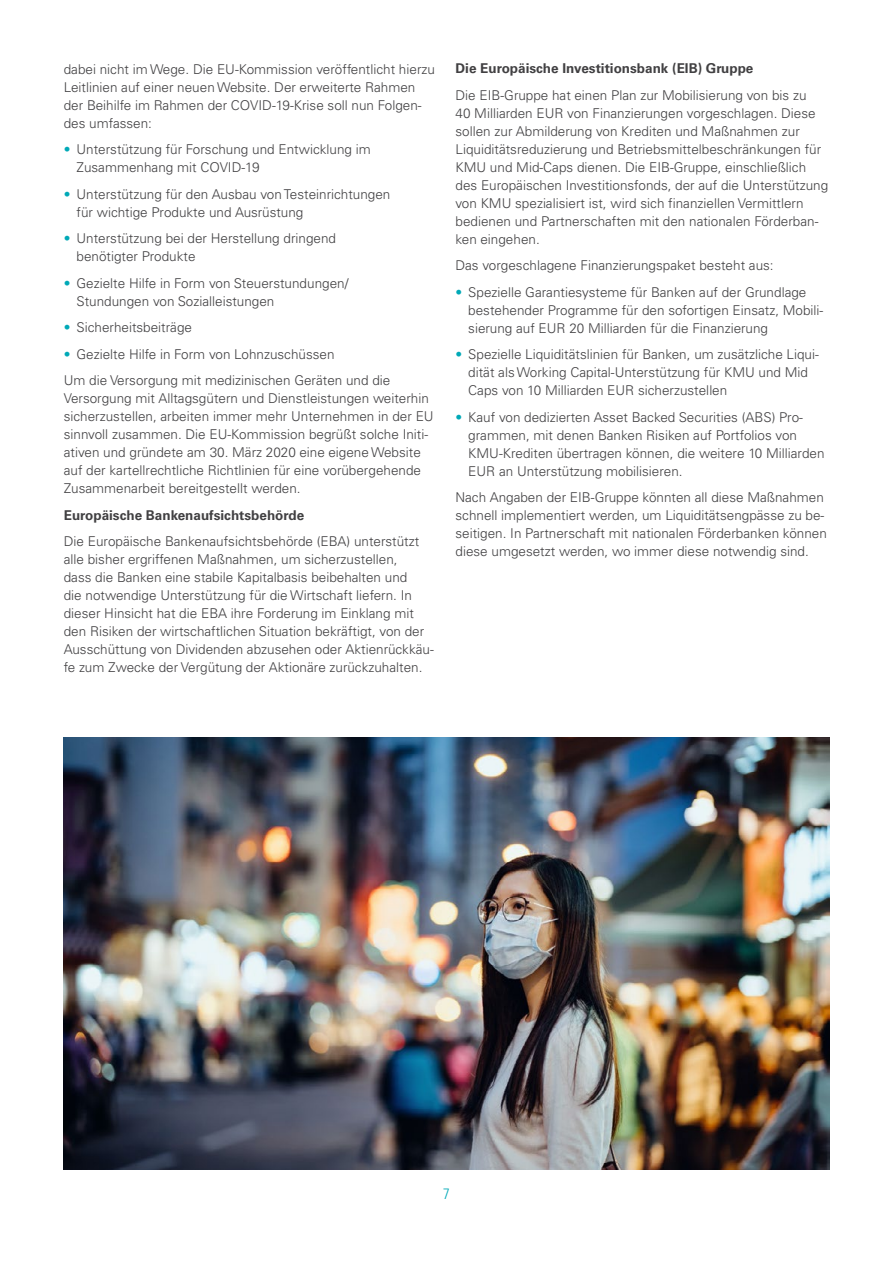
<style>
.page{position:relative;width:893px;height:1263px;background:#fff}
.page>*{position:absolute;margin:0;border:0;box-sizing:border-box;transform-origin:0 0}
.t1{font:15px "Univers LTCYR 47 Light Cond";color:#00a9b7}
.t2{font:300 13.5px/18px "Univers LTCYR 45";color:#414042}
.t3{font:700 13.5px "Univers LTCYR 65";color:#414042}
.s1{color:#00a9b7}
</style>
<div class="page">
<img style="left:64px;top:738px;width:765px;height:431px">
<p class="t2" style="left:64px;top:59px;width:373px">dabei nicht im Wege. Die EU-Kommission veröffentlicht hierzu Leitlinien auf einer neuen Website. Der erweiterte Rahmen der Beihilfe im Rahmen der COVID-19-Krise soll nun Folgen&shy;des umfassen:</p>
<p class="t2" style="left:77px;top:140px;width:296px;text-indent:-13px"><span class="s1">•</span> Unterstützung für Forschung und Entwicklung im<br>Zusammenhang mit COVID-19</p>
<p class="t2" style="left:77px;top:184px;width:315px;text-indent:-13px"><span class="s1">•</span> Unterstützung für den Ausbau von Testeinrichtungen für wichtige Produkte und Ausrüstung</p>
<p class="t2" style="left:77px;top:229px;width:261px;text-indent:-13px"><span class="s1">•</span> Unterstützung bei der Herstellung dringend benötigter Produkte</p>
<p class="t2" style="left:77px;top:273px;width:273px;text-indent:-13px"><span class="s1">•</span> Gezielte Hilfe in Form von Steuerstundungen/<br>Stundungen von Sozialleistungen</p>
<p class="t2" style="left:64px;top:318px;width:130px"><span class="s1">•</span> Sicherheitsbeiträge</p>
<p class="t2" style="left:64px;top:340px;width:328px;line-height:26.5px"><span class="s1">•</span> Gezielte Hilfe in Form von Lohnzuschüssen<br>Um die Versorgung mit medizinischen Geräten und die</p>
<p class="t2" style="left:64px;top:389px;width:371px">Versorgung mit Alltagsgütern und Dienstleistungen weiterhin sicherzustellen, arbeiten immer mehr Unternehmen in der EU sinnvoll zusammen. Die EU-Kommission begrüßt solche Initi&shy;ativen und gründete am 30. März 2020 eine eigene Website auf der kartellrechtliche Richtlinien für eine vorübergehende Zusammenarbeit bereitgestellt werden.</p>
<p class="t3" style="left:64px;top:505px;width:242px">Europäische Bankenaufsichtsbehörde</p>
<p class="t2" style="left:64px;top:532px;width:371px">Die Europäische Bankenaufsichtsbehörde (EBA) unterstützt alle bisher ergriffenen Maßnahmen, um sicherzustellen,<br>dass die Banken eine stabile Kapitalbasis beibehalten und<br>die notwendige Unterstützung für die Wirtschaft liefern. In dieser Hinsicht hat die EBA ihre Forderung im Einklang mit den Risiken der wirtschaftlichen Situation bekräftigt, von der Ausschüttung von Dividenden abzusehen oder Aktienrückkäu&shy;fe zum Zwecke der Vergütung der Aktionäre zurückzuhalten.</p>
<p class="t3" style="left:455px;top:59px;width:299px">Die Europäische Investitionsbank (EIB) Gruppe</p>
<p class="t2" style="left:455px;top:86px;width:374px">Die EIB-Gruppe hat einen Plan zur Mobilisierung von bis zu<br>40 Milliarden EUR von Finanzierungen vorgeschlagen. Diese sollen zur Abmilderung von Krediten und Maßnahmen zur Liquiditätsreduzierung und Betriebsmittelbeschränkungen für KMU und Mid-Caps dienen. Die EIB-Gruppe, einschließlich des Europäischen Investitionsfonds, der auf die Unterstützung von KMU spezialisiert ist, wird sich finanziellen Vermittlern bedienen und Partnerschaften mit den nationalen Förderban&shy;ken eingehen.</p>
<p class="t2" style="left:455px;top:256px;width:320px">Das vorgeschlagene Finanzierungspaket besteht aus:</p>
<p class="t2" style="left:468px;top:283px;width:357px;text-indent:-13px"><span class="s1">•</span> Spezielle Garantiesysteme für Banken auf der Grundlage bestehender Programme für den sofortigen Einsatz, Mobili&shy;sierung auf EUR 20 Milliarden für die Finanzierung</p>
<p class="t2" style="left:468px;top:345px;width:352px;text-indent:-13px"><span class="s1">•</span> Spezielle Liquiditätslinien für Banken, um zusätzliche Liqui&shy;dität als Working Capital-Unterstützung für KMU und Mid<br>Caps von 10 Milliarden EUR sicherzustellen</p>
<p class="t2" style="left:468px;top:408px;width:358px;text-indent:-13px"><span class="s1">•</span> Kauf von dedizierten Asset Backed Securities (ABS) Pro&shy;grammen, mit denen Banken Risiken auf Portfolios von KMU-Krediten übertragen können, die weitere 10 Milliarden EUR an Unterstützung mobilisieren.</p>
<p class="t2" style="left:455px;top:488px;width:373px">Nach Angaben der EIB-Gruppe könnten all diese Maßnahmen schnell implementiert werden, um Liquiditätsengpässe zu be&shy;seitigen. In Partnerschaft mit nationalen Förderbanken können diese umgesetzt werden, wo immer diese notwendig sind.</p>
<p class="t1" style="left:443px;top:1184px;width:8px">7</p>
</div>
